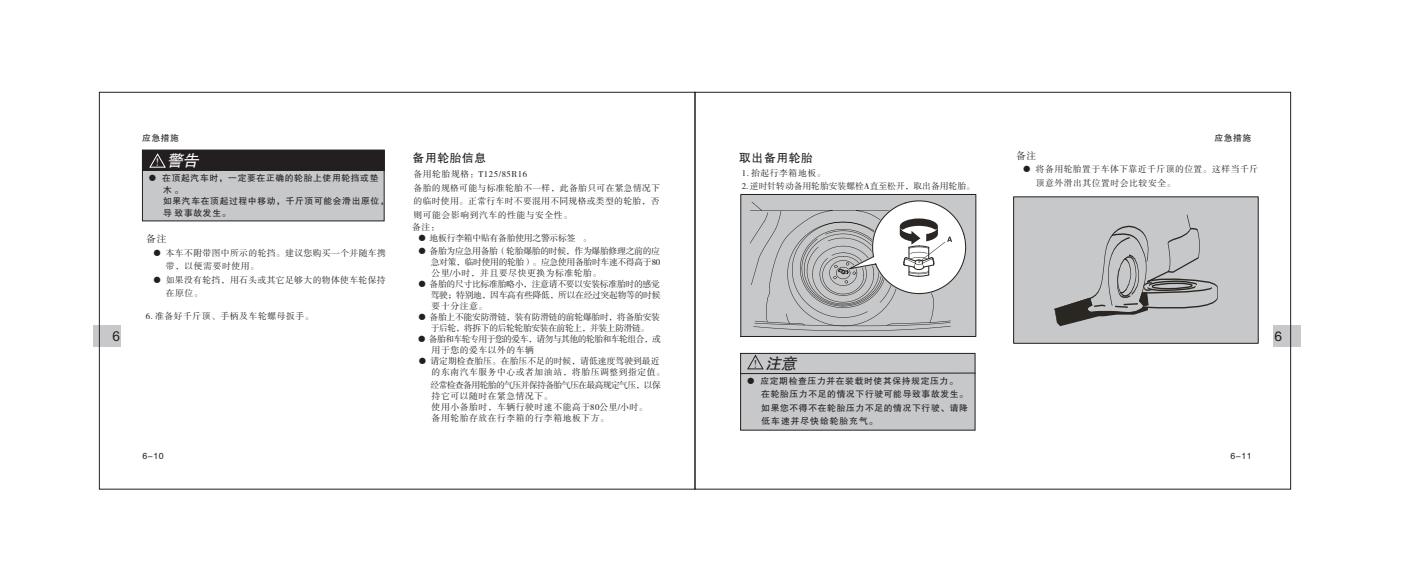
<style>
.page{position:relative;width:1418px;height:567px;background:#fff}
.page>*{position:absolute;margin:0;border:0;box-sizing:border-box;transform-origin:0 0}
.t1{font:italic 15.7px "FZHTK GBK1 0";color:#fff}
.t2{font:italic 15.7px "FZHTK GBK1 0";color:#231f20}
.t3{font:13.7px "Arial";color:#231f20}
.t4{font:13.7px "FZHTK GBK1 0";color:#231f20}
.t5{font:11.7px "FZHTK GBK1 0";letter-spacing:.055em;color:#231f20}
.t6{font:9.8px "FZSSK GBK1 0";color:#231f20}
.t7{font:8.8px/13.5px "FZSSK GBK1 0";letter-spacing:.04em;color:#231f20}
.t8{font:8.8px/11.8px "FZHTK GBK1 0";letter-spacing:.07em;color:#231f20}
.t9{font:8.8px/11px "FZSSK GBK1 0";letter-spacing:.06em;color:#231f20}
.t10{font:8.8px/11px "FZSSK GBK1 0";letter-spacing:-.035em;color:#231f20;text-align:center}
.t11{font:8.8px/11px "FZSSK GBK1 0";letter-spacing:-.06em;color:#231f20}
.t12{font:8.8px "FZSSK GBK1 0";letter-spacing:-.005em;color:#231f20}
.t13{font:8.8px "FZSSK GBK1 0";letter-spacing:-.03em;color:#231f20}
.s1{font-family:"FZSSK GBK1 0";font-style:normal;font-size:9.6px}
</style>
<div class="page">
<div style="left:740px;top:194px;width:235px;height:142px;background:#c7c8ca"></div>
<div style="left:740px;top:194px;width:236px;height:143px;border:1px solid #231f20"></div>
<div style="left:93px;top:326px;width:27px;height:21px;background:#c7c8ca"></div>
<div style="left:1272px;top:326px;width:28px;height:21px;background:#c7c8ca"></div>
<svg style="left:142px;top:150px;width:243px;height:71px;background:#949496"></svg>
<svg style="left:740px;top:353px;width:236px;height:78px;background:#bebfc0"></svg>
<svg style="left:750px;top:194px;width:222px;height:137px"></svg>
<svg style="left:1013px;top:196px;width:245px;height:148px;background:#c0c1c3"></svg>
<svg style="left:1054px;top:214px;width:163px;height:112px;background:#b3b4b5"></svg>
<p class="t8" style="left:142px;top:132px;width:38px">应急措施</p>
<p class="t8" style="left:1214px;top:132px;width:38px">应急措施</p>
<h1 class="t1" style="left:155px;top:152px;width:48px"><span class="s1">！</span>警告</h1>
<p class="t8" style="left:148px;top:172px;width:10px">●</p>
<p class="t8" style="left:162px;top:172px;width:228px">在顶起汽车时，一定要在正确的轮胎上使用轮挡或垫木。<br>如果汽车在顶起过程中移动，千斤顶可能会滑出原位，导致事故发生。</p>
<h3 class="t5" style="left:412px;top:152px;width:75px">备用轮胎信息</h3>
<p class="t7" style="left:413px;top:168px;width:248px">备用轮胎规格：T125/85R16<br>备胎的规格可能与标准轮胎不一样，此备胎只可在紧急情况下的临时使用。正常行车时不要混用不同规格或类型的轮胎，否则可能会影响到汽车的性能与安全性。</p>
<h3 class="t5" style="left:739px;top:152px;width:75px">取出备用轮胎</h3>
<p class="t9" style="left:741px;top:168px;width:85px">1. 抬起行李箱地板。</p>
<p class="t12" style="left:741px;top:182px;width:234px">2. 逆时针转动备用轮胎安装螺栓A直至松开，取出备用轮胎。</p>
<p class="t6" style="left:1016px;top:150px;width:22px">备注</p>
<p class="t7" style="left:1035px;top:163px;width:224px;text-indent:-13px">● 将备用轮胎置于车体下靠近千斤顶的位置。这样当千斤顶意外滑出其位置时会比较安全。</p>
<p class="t7" style="left:412px;top:221px;width:29px">备注：</p>
<p class="t13" style="left:418px;top:234px;width:175px">● 地板行李箱中贴有备胎使用之警示标签 。</p>
<p class="t7" style="left:431px;top:246px;width:231px;line-height:11px;text-align:justify;text-indent:-13px">● 备胎为应急用备胎（轮胎爆胎的时候，作为爆胎修理之前的应急对策，临时使用的轮胎）。应急使用备胎时车速不得高于80公里/小时，并且要尽快更换为标准轮胎。</p>
<p class="t7" style="left:431px;top:279px;width:231px;line-height:11px;text-align:justify;text-indent:-13px">● 备胎的尺寸比标准胎略小，注意请不要以安装标准胎时的感觉驾驶；特别地，因车高有些降低，所以在经过突起物等的时候要十分注意。</p>
<p class="t10" style="left:418px;top:312px;width:244px">● 备胎上不能安防滑链，装有防滑链的前轮爆胎时，将备胎安装于后轮，将拆下的后轮轮胎安装在前轮上，并装上防滑链。</p>
<p class="t11" style="left:431px;top:334px;width:231px;text-indent:-14px">● 备胎和车轮专用于您的爱车，请勿与其他的轮胎和车轮组合，或用于您的爱车以外的车辆</p>
<p class="t7" style="left:431px;top:356px;width:235px;line-height:11px;text-indent:-14px">● 请定期检查胎压。在胎压不足的时候，请低速度驾驶到最近的东南汽车服务中心或者加油站，将胎压调整到指定值。</p>
<p class="t9" style="left:430px;top:379px;width:232px">经常检查备用轮胎的气压并保持备胎气压在最高规定气压，以保持它可以随时在紧急情况下。<br>使用小备胎时，车辆行驶时速不能高于80公里/小时。<br>备用轮胎存放在行李箱的行李箱地板下方。</p>
<p class="t6" style="left:146px;top:233px;width:22px">备注</p>
<p class="t7" style="left:166px;top:247px;width:221px;text-indent:-13px">● 本车不附带图中所示的轮挡。建议您购买一个并随车携带，以便需要时使用。</p>
<p class="t7" style="left:166px;top:274px;width:221px;text-indent:-13px">● 如果没有轮挡，用石头或其它足够大的物体使车轮保持在原位。</p>
<p class="t9" style="left:146px;top:311px;width:169px">6. 准备好千斤顶、手柄及车轮螺母扳手。</p>
<h2 class="t3" style="left:112px;top:331px;width:9px">6</h2>
<h2 class="t4" style="left:1274px;top:329px;width:9px">6</h2>
<h1 class="t2" style="left:765px;top:355px;width:36px">注意</h1>
<p class="t8" style="left:761px;top:374px;width:208px;line-height:13.3px;text-indent:-15px">● 应定期检查压力并在装载时使其保持规定压力。在轮胎压力不足的情况下行驶可能导致事故发生。如果您不得不在轮胎压力不足的情况下行驶、请降低车速并尽快给轮胎充气。</p>
<p class="t6" style="left:753px;top:358px;width:11px">！</p>
<p class="t8" style="left:142px;top:451px;width:23px">6-10</p>
<p class="t8" style="left:1230px;top:451px;width:23px">6-11</p>
</div>
